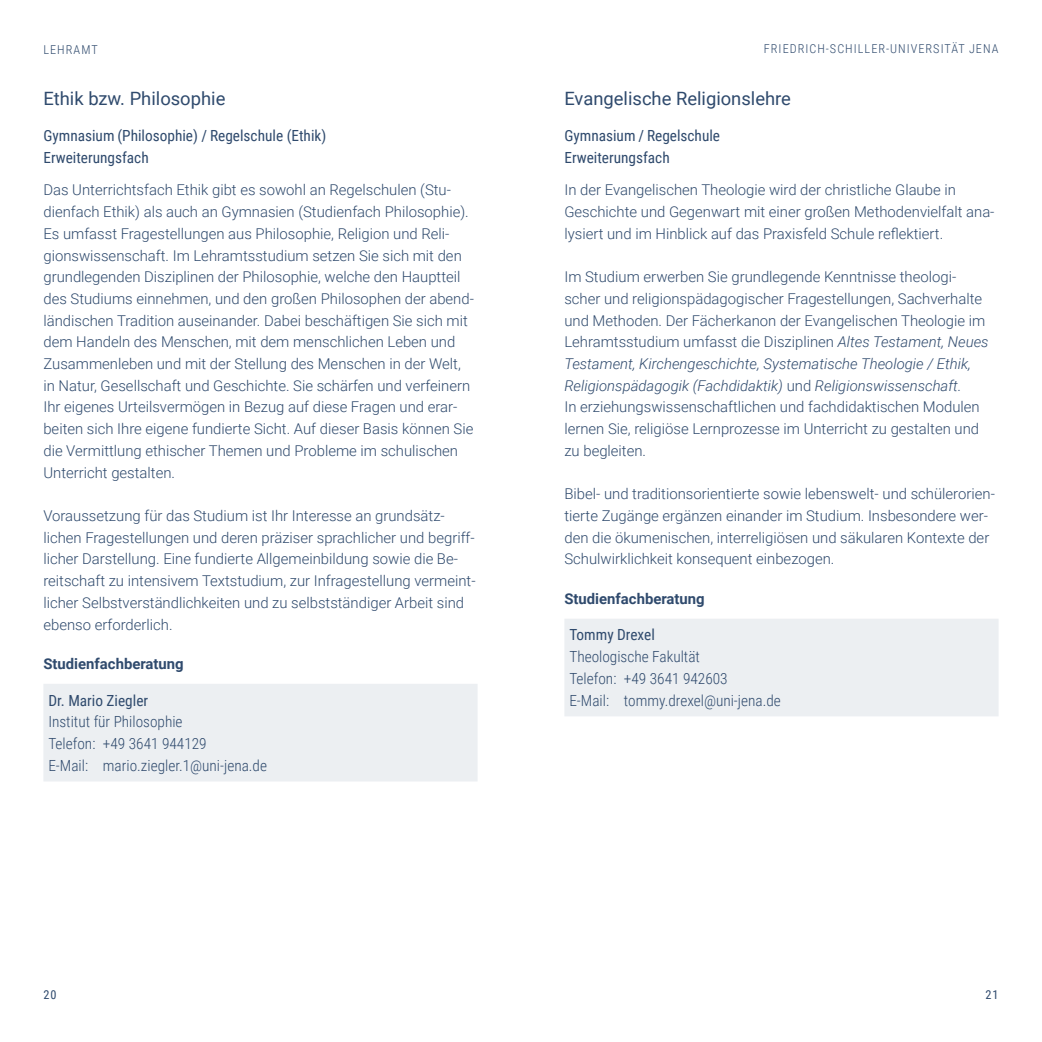
<style>
.page{position:relative;width:1042px;height:1042px;background:#fff}
.page>*{position:absolute;margin:0;border:0;box-sizing:border-box;transform-origin:0 0}
.h3_idx{font:18.38px "Roboto";color:#2f4a6d}
.p_address_4rows{font:300 15.4px/21.7px "Roboto Condensed";color:#2f4a6d}
.p_tagline{font:15.4px/21.7px "Roboto Condensed";color:#2f4a6d}
.t1{font:300 14.88px/21.7px "Roboto";color:#2f4a6d}
.t2{font:700 14.88px "Roboto";color:#2f4a6d}
.t3{font:300 12.25px "Roboto Condensed";letter-spacing:.085em;color:#2f4a6d}
.t4{font:12.25px "Roboto Condensed";color:#2f4a6d}
.s1{font-weight:400}
.s2{font-style:italic}
</style>
<div class="page">
<div style="left:43px;top:684px;width:434px;height:97px;background:#eceff2"></div>
<div style="left:564px;top:619px;width:434px;height:97px;background:#eceff2"></div>
<p class="t3" style="left:43px;top:41px;width:56px">Lehramt</p>
<p class="h3_idx" style="left:43px;top:86px;width:183px">Ethik bzw. Philosophie</p>
<p class="p_tagline" style="left:43px;top:124px;width:284px">Gymnasium (Philosophie) / Regelschule (Ethik)<br>Erweiterungsfach</p>
<p class="t1" style="left:43px;top:179px;width:432px">Das Unterrichtsfach Ethik gibt es sowohl an Regelschulen (Stu&shy;dienfach Ethik) als auch an Gymnasien (Studienfach Philosophie).<br>Es umfasst Fragestellungen aus Philosophie, Religion und Reli&shy;gionswissenschaft. Im Lehramtsstudium setzen Sie sich mit den grundlegenden Disziplinen der Philosophie, welche den Hauptteil des Studiums einnehmen, und den großen Philosophen der abend&shy;ländischen Tradition auseinander. Dabei beschäftigen Sie sich mit dem Handeln des Menschen, mit dem menschlichen Leben und Zusammenleben und mit der Stellung des Menschen in der Welt, in Natur, Gesellschaft und Geschichte. Sie schärfen und verfeinern Ihr eigenes Urteilsvermögen in Bezug auf diese Fragen und erar&shy;beiten sich Ihre eigene fundierte Sicht. Auf dieser Basis können Sie die Vermittlung ethischer Themen und Probleme im schulischen Unterricht gestalten.</p>
<p class="t1" style="left:43px;top:504px;width:434px">Voraussetzung für das Studium ist Ihr Interesse an grundsätz&shy;lichen Fragestellungen und deren präziser sprachlicher und begriff&shy;licher Darstellung. Eine fundierte Allgemeinbildung sowie die Be&shy;reitschaft zu intensivem Textstudium, zur Infragestellung vermeint&shy;licher Selbstverständlichkeiten und zu selbstständiger Arbeit sind ebenso erforderlich.</p>
<h4 class="t2" style="left:43px;top:654px;width:142px">Studienfachberatung</h4>
<p class="p_address_4rows" style="left:48px;top:688px;width:220px"><span class="s1">Dr. Mario Ziegler<br></span>Institut für Philosophie<br>Telefon: +49 3641 944129<br>E-Mail: mario.ziegler.1@uni-jena.de</p>
<p class="t3" style="left:764px;top:40px;width:236px">FRIEDRICH-SCHILLER-UNIVERSITÄT JENA</p>
<p class="h3_idx" style="left:564px;top:86px;width:228px">Evangelische Religionslehre</p>
<p class="p_tagline" style="left:564px;top:124px;width:157px">Gymnasium / Regelschule<br>Erweiterungsfach</p>
<p class="t1" style="left:564px;top:179px;width:432px">In der Evangelischen Theologie wird der christliche Glaube in<br>Geschichte und Gegenwart mit einer großen Methodenvielfalt ana&shy;lysiert und im Hinblick auf das Praxisfeld Schule reflektiert.</p>
<p class="t1" style="left:564px;top:265px;width:426px">Im Studium erwerben Sie grundlegende Kenntnisse theologi&shy;scher und religionspädagogischer Fragestellungen, Sachverhalte und Methoden. Der Fächerkanon der Evangelischen Theologie im Lehramtsstudium umfasst die Disziplinen <span class="s2">Altes Testament, Neues Testa ment, Kirchengeschichte, Systematische Theologie / Ethik, Religionspädagogik (Fachdidaktik)</span> und <span class="s2">Religionswissenschaft.</span></p>
<p class="t1" style="left:564px;top:396px;width:417px;text-align:justify">In erziehungswissenschaftlichen und fachdidaktischen Modulen lernen Sie, religiöse Lernprozesse im Unterricht zu gestalten und zu begleiten.</p>
<p class="t1" style="left:564px;top:482px;width:432px">Bibel- und traditionsorientierte sowie lebenswelt- und schülerorien&shy;tierte Zugänge ergänzen einander im Studium. Insbesondere wer&shy;den die ökumenischen, interreligiösen und säkularen Kontexte der Schulwirklichkeit konsequent einbezogen.</p>
<h4 class="t2" style="left:564px;top:588px;width:142px">Studienfachberatung</h4>
<p class="p_address_4rows" style="left:569px;top:623px;width:213px"><span class="s1">Tommy Drexel<br></span>Theologische Fakultät<br>Telefon: +49 3641 942603<br>E-Mail: tommy.drexel@uni-jena.de</p>
<p class="t4" style="left:43px;top:985px;width:15px">20</p>
<p class="t4" style="left:985px;top:985px;width:15px">21</p>
</div>
